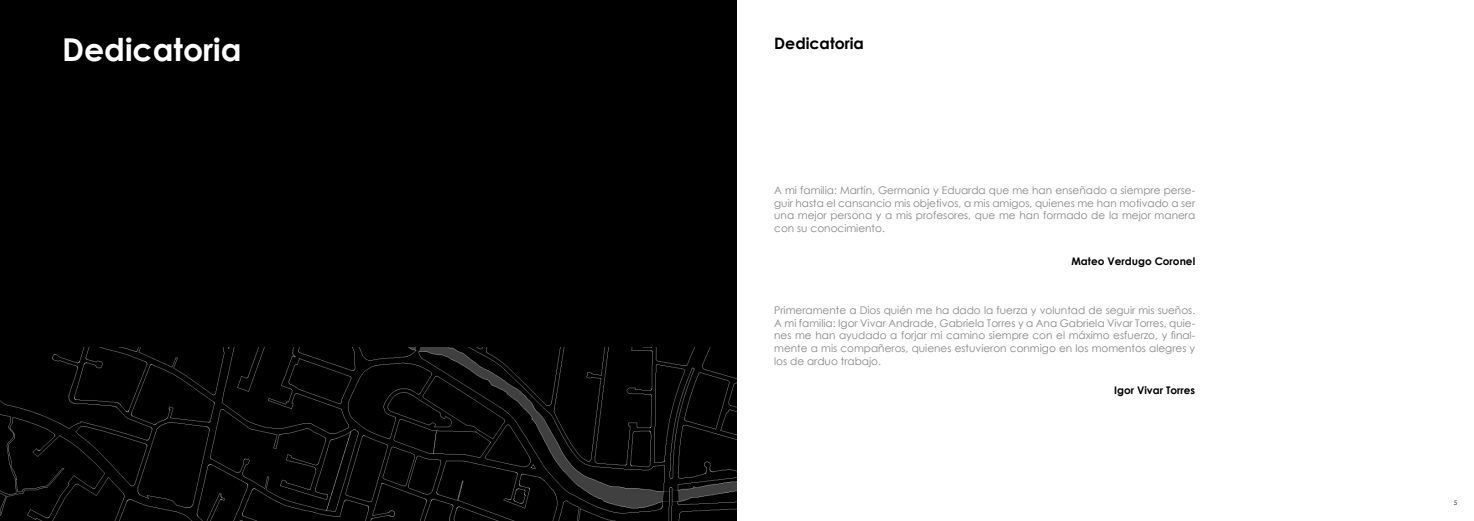
<style>
.page{position:relative;width:1474px;height:521px;background:#fff}
.page>*{position:absolute;margin:0;border:0;box-sizing:border-box;transform-origin:0 0}
.t1{font:700 31.5px "Century Gothic";color:#fff}
.t2{font:700 15.75px "Century Gothic";color:#000}
.t3{font:10.5px/12.6px "Century Gothic";color:#858686;text-align:justify}
.t4{font:700 10.5px "Century Gothic";color:#000}
.t5{font:6.12px "Century Gothic";color:#000}
</style>
<div class="page">
<div style="left:0;top:0;width:737px;height:521px;background:#000"></div>
<img style="left:0;top:347px;width:737px;height:174px">
<h1 class="t1" style="left:62px;top:25px;width:181px">Dedicatoria</h1>
<h2 class="t2" style="left:774px;top:31px;width:91px">Dedicatoria</h2>
<p class="t3" style="left:774px;top:184px;width:422px">A mi familia: Martín, Germania y Eduarda que me han enseñado a siempre perse&shy;guir hasta el cansancio mis objetivos, a mis amigos, quienes me han motivado a ser una mejor persona y a mis profesores, que me han formado de la mejor manera con su conocimiento.</p>
<p class="t4" style="left:1071px;top:253px;width:125px">Mateo Verdugo Coronel</p>
<p class="t3" style="left:774px;top:304px;width:422px">Primeramente a Dios quién me ha dado la fuerza y voluntad de seguir mis sueños.<br>A mi familia: Igor Vivar Andrade, Gabriela Torres y a Ana Gabriela Vivar Torres, quie&shy;nes me han ayudado a forjar mi camino siempre con el máximo esfuerzo, y final&shy;mente a mis compañeros, quienes estuvieron conmigo en los momentos alegres y los de arduo trabajo.</p>
<p class="t4" style="left:1114px;top:383px;width:83px">Igor Vivar Torres</p>
<p class="t5" style="left:1453px;top:498px;width:5px">5</p>
</div>
